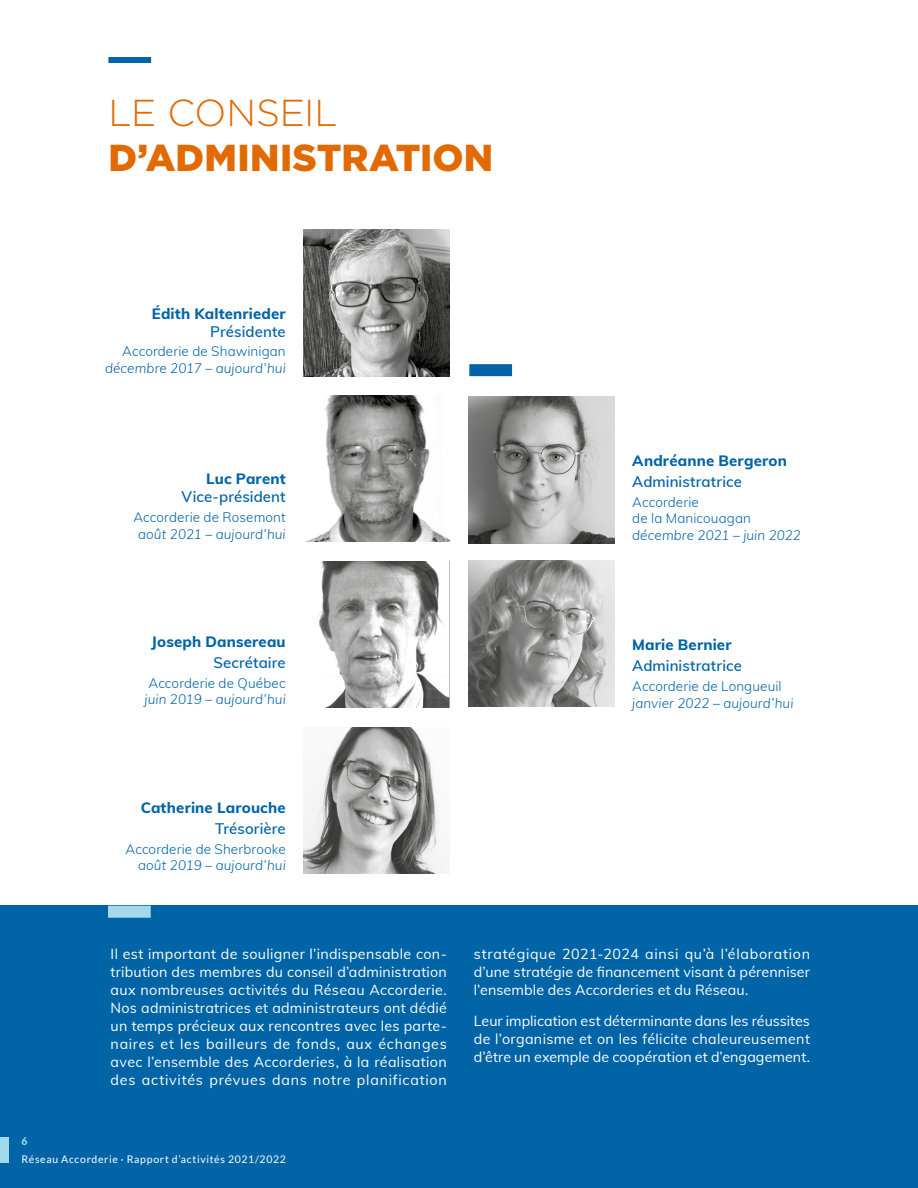
<style>
.page{position:relative;width:918px;height:1188px;background:#fff}
.page>*{position:absolute;margin:0;border:0;box-sizing:border-box;transform-origin:0 0}
.t1{font:900 37.5px "Gotham";letter-spacing:.005em;color:#e16a03}
.t2{font:300 37.5px "Gotham";letter-spacing:-.005em;color:#e16a03}
.t3{font:800 15px "Muli";letter-spacing:.01em;color:#0064a7}
.t4{font:600 15px "Muli";letter-spacing:.005em;color:#0064a7}
.t5{font:14.25px/18px "Muli";letter-spacing:.01em;color:#fff;text-align:justify}
.t6{font:300 13.5px/16.5px "Muli";letter-spacing:.01em;color:#0064a7}
.t7{font:italic 300 13.5px "Muli";letter-spacing:.005em;color:#0064a7}
.t8{font:10.5px "Lato";letter-spacing:.065em;color:#fff}
.t9{font:800 10.5px "Lato";color:#a2d9ef}
</style>
<div class="page">
<div style="left:0;top:906px;width:918px;height:282px;background:#0064a7"></div>
<div style="left:108px;top:57px;width:43px;height:6px;background:#0064a7"></div>
<div style="left:469px;top:364px;width:43px;height:12px;background:#0064a7"></div>
<div style="left:108px;top:906px;width:43px;height:12px;background:#a2d9ef"></div>
<img style="left:304px;top:727px;width:140px;height:146px">
<img style="left:304px;top:230px;width:146px;height:146px">
<img style="left:468px;top:397px;width:146px;height:146px">
<img style="left:304px;top:396px;width:146px;height:146px">
<img style="left:468px;top:561px;width:146px;height:146px">
<img style="left:317px;top:561px;width:133px;height:147px">
<div style="left:0;top:1137px;width:9px;height:26px;background:#a2d9ef"></div>
<h1 class="t2" style="left:108px;top:89px;width:231px">LE CONSEIL</h1>
<h1 class="t1" style="left:108px;top:132px;width:386px">D’ADMINISTRATION</h1>
<p class="t3" style="left:152px;top:302px;width:135px">Édith Kaltenrieder</p>
<p class="t4" style="left:210px;top:320px;width:77px">Présidente</p>
<p class="t6" style="left:122px;top:343px;width:165px">Accorderie de Shawinigan</p>
<p class="t7" style="left:105px;top:358px;width:182px">décembre 2017 – aujourd’hui</p>
<p class="t3" style="left:206px;top:468px;width:81px">Luc Parent</p>
<p class="t4" style="left:182px;top:486px;width:106px">Vice-président</p>
<p class="t6" style="left:134px;top:508px;width:154px">Accorderie de Rosemont</p>
<p class="t7" style="left:138px;top:524px;width:149px">août 2021 – aujourd’hui</p>
<p class="t3" style="left:151px;top:631px;width:136px">Joseph Dansereau</p>
<p class="t4" style="left:213px;top:652px;width:74px">Secrétaire</p>
<p class="t6" style="left:149px;top:674px;width:139px">Accorderie de Québec</p>
<p class="t7" style="left:145px;top:690px;width:143px">juin 2019 – aujourd’hui</p>
<p class="t3" style="left:141px;top:796px;width:146px">Catherine Larouche</p>
<p class="t4" style="left:215px;top:818px;width:72px">Trésorière</p>
<p class="t6" style="left:126px;top:840px;width:162px">Accorderie de Sherbrooke</p>
<p class="t7" style="left:138px;top:855px;width:149px">août 2019 – aujourd’hui</p>
<p class="t3" style="left:632px;top:450px;width:156px">Andréanne Bergeron</p>
<p class="t4" style="left:632px;top:471px;width:111px">Administratrice</p>
<p class="t6" style="left:632px;top:493px;width:120px">Accorderie<br>de la Manicouagan</p>
<p class="t7" style="left:632px;top:525px;width:170px">décembre 2021 – juin 2022</p>
<p class="t3" style="left:632px;top:634px;width:101px">Marie Bernier</p>
<p class="t4" style="left:632px;top:655px;width:111px">Administratrice</p>
<p class="t6" style="left:632px;top:677px;width:151px">Accorderie de Longueuil</p>
<p class="t7" style="left:632px;top:693px;width:163px">janvier 2022 – aujourd’hui</p>
<p class="t5" style="left:111px;top:944px;width:338px">Il est important de souligner l’indispensable con&shy;tribution des membres du conseil d’administration aux nombreuses activités du Réseau Accorderie.<br>Nos administratrices et administrateurs ont dédié un temps précieux aux rencontres avec les parte&shy;naires et les bailleurs de fonds, aux échanges avec l’ensemble des Accorderies, à la réalisation des activités prévues dans notre planification</p>
<p class="t5" style="left:474px;top:944px;width:338px">stratégique 2021-2024 ainsi qu’à l’élaboration d’une stratégie de financement visant à pérenniser l’ensemble des Accorderies et du Réseau.</p>
<p class="t5" style="left:474px;top:1011px;width:338px">Leur implication est déterminante dans les réussites de l’organisme et on les félicite chaleureusement d’être un exemple de coopération et d’engagement.</p>
<p class="t9" style="left:21px;top:1134px;width:8px">6</p>
<p class="t8" style="left:21px;top:1153px;width:266px">Réseau Accorderie · Rapport d’activités 2021/2022</p>
</div>
